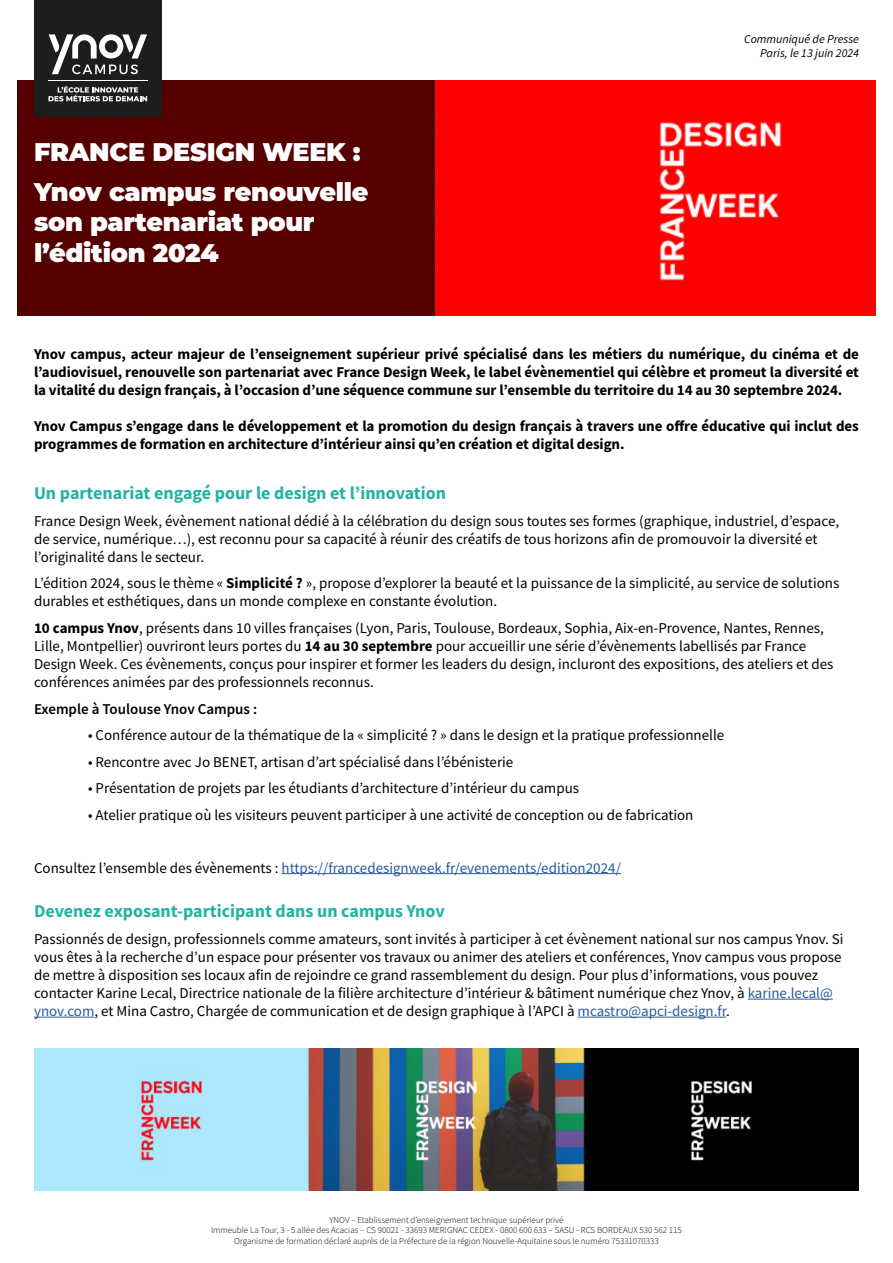
<style>
.page{position:relative;width:893px;height:1263px;background:#fff}
.page>*{position:absolute;margin:0;border:0;box-sizing:border-box;transform-origin:0 0}
.t1{font:900 25.5px/39.2px "Montserrat";letter-spacing:-.01em;color:#fff}
.t2{font:700 18px "Source Sans Pro";color:#23b2a4}
.t3{font:15px/18px "Source Sans Pro";color:#000}
.t4{font:700 15px/18px "Source Sans Pro";letter-spacing:-.005em;color:#000;text-align:justify}
.t5{font:15px "Source Sans Pro";color:#275b9b}
.t6{font:600 15px "Source Sans Pro";color:#000}
.t7{font:italic 12px/14.4px "Source Sans Pro";color:#000;text-align:right}
.t8{font:300 9px/10.8px "Source Sans Pro";color:#000;text-align:center}
.s1{font-weight:700}
.s2{color:#000}
.s3{color:#275b9b}
</style>
<div class="page">
<div style="left:435px;top:80px;width:440px;height:236px;background:#fe0000"></div>
<div style="left:18px;top:80px;width:417px;height:236px;background:#560000"></div>
<div style="left:34px;top:0;width:128px;height:116px;background:#1e1d1e"></div>
<svg style="left:49px;top:34px;width:98px;height:40px"></svg>
<svg style="left:48px;top:86px;width:99px;height:15px"></svg>
<hr style="left:48px;top:81px;width:99px;height:1px;background:#fff">
<hr style="left:282px;top:873px;width:339px;height:1px;background:#275b9b">
<hr style="left:748px;top:999px;width:85px;height:1px;background:#275b9b">
<hr style="left:34px;top:1017px;width:60px;height:1px;background:#275b9b">
<hr style="left:578px;top:1017px;width:148px;height:1px;background:#275b9b">
<img style="left:34px;top:1048px;width:825px;height:143px">
<h1 class="t1" style="left:34px;top:131px;width:336px">FRANCE DESIGN WEEK :<br>Ynov campus renouvelle</h1>
<h1 class="t1" style="left:34px;top:205px;width:282px;line-height:30.6px">son partenariat pour l’édition 2024</h1>
<p class="t7" style="left:744px;top:32px;width:116px">Communiqué de Presse<br>Paris, le 13 juin 2024</p>
<p class="t4" style="left:34px;top:344px;width:826px">Ynov campus, acteur majeur de l’enseignement supérieur privé spécialisé dans les métiers du numérique, du cinéma et de l’audiovisuel, renouvelle son partenariat avec France Design Week, le label évènementiel qui célèbre et promeut la diversité et la vitalité du design français, à l’occasion d’une séquence commune sur l’ensemble du territoire du 14 au 30 septembre 2024.</p>
<p class="t4" style="left:34px;top:416px;width:826px">Ynov Campus s’engage dans le développement et la promotion du design français à travers une offre éducative qui inclut des programmes de formation en architecture d’intérieur ainsi qu’en création et digital design.</p>
<p class="t2" style="left:34px;top:481px;width:414px">Un partenariat engagé pour le design et l’innovation</p>
<p class="t3" style="left:34px;top:512px;width:807px">France Design Week, évènement national dédié à la célébration du design sous toutes ses formes (graphique, industriel, d’espace, de service, numérique…), est reconnu pour sa capacité à réunir des créatifs de tous horizons afin de promouvoir la diversité et l’originalité dans le secteur.</p>
<p class="t3" style="left:34px;top:574px;width:807px">L’édition 2024, sous le thème « <span class="s1">Simplicité ?</span> », propose d’explorer la beauté et la puissance de la simplicité, au service de solutions durables et esthétiques, dans un monde complexe en constante évolution.</p>
<p class="t3" style="left:34px;top:619px;width:801px"><span class="s1">10 campus Ynov</span>, présents dans 10 villes françaises (Lyon, Paris, Toulouse, Bordeaux, Sophia, Aix-en-Provence, Nantes, Rennes, Lille, Montpellier) ouvriront leurs portes du <span class="s1">14 au 30 septembre</span> pour accueillir une série d’évènements labellisés par France Design Week. Ces évènements, conçus pour inspirer et former les leaders du design, incluront des expositions, des ateliers et des conférences animées par des professionnels reconnus.</p>
<p class="t6" style="left:34px;top:699px;width:225px">Exemple à Toulouse Ynov Campus :</p>
<p class="t3" style="left:88px;top:726px;width:638px">• Conférence autour de la thématique de la « simplicité ? » dans le design et la pratique professionnelle</p>
<p class="t3" style="left:88px;top:752px;width:427px">• Rencontre avec Jo BENET, artisan d’art spécialisé dans l’ébénisterie</p>
<p class="t3" style="left:88px;top:779px;width:493px">• Présentation de projets par les étudiants d’architecture d’intérieur du campus</p>
<p class="t3" style="left:88px;top:805px;width:607px">• Atelier pratique où les visiteurs peuvent participer à une activité de conception ou de fabrication</p>
<p class="t5" style="left:34px;top:858px;width:588px"><span class="s2">Consultez l’ensemble des évènements :</span> https://francedesignweek.fr/evenements/edition2024/</p>
<p class="t2" style="left:34px;top:899px;width:412px">Devenez exposant-participant dans un campus Ynov</p>
<p class="t3" style="left:34px;top:930px;width:811px">Passionnés de design, professionnels comme amateurs, sont invités à participer à cet évènement national sur nos campus Ynov. Si vous êtes à la recherche d’un espace pour présenter vos travaux ou animer des ateliers et conférences, Ynov campus vous propose de mettre à disposition ses locaux afin de rejoindre ce grand rassemblement du design. Pour plus d’informations, vous pouvez contacter Karine Lecal, Directrice nationale de la filière architecture d’intérieur &amp; bâtiment numérique chez Ynov, à <span class="s3">karine.lecal@ ynov.com</span>, et Mina Castro, Chargée de communication et de design graphique à l’APCI à <span class="s3">mcastro@apci-design.fr</span>.</p>
<p class="t8" style="left:211px;top:1214px;width:472px">YNOV – Etablissement d’enseignement technique supérieur privé<br>Immeuble La Tour, 3 - 5 allée des Acacias – CS 90021 - 33693 MERIGNAC CEDEX - 0800 600 633 – SASU - RCS BORDEAUX 530 562 115<br>Organisme de formation déclaré auprès de la Préfecture de la région Nouvelle-Aquitaine sous le numéro 75331070333</p>
</div>
